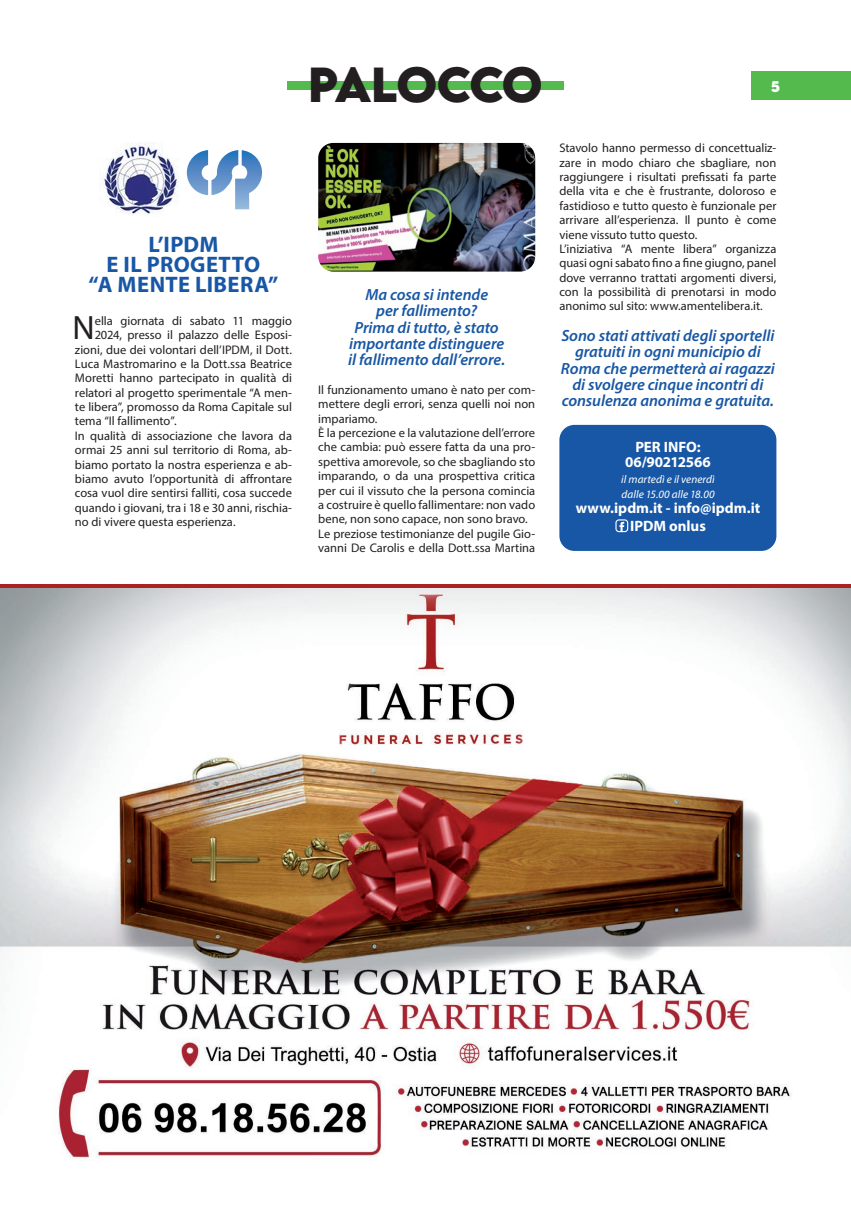
<style>
.page{position:relative;width:851px;height:1205px;background:#fff}
.page>*{position:absolute;margin:0;border:0;box-sizing:border-box;transform-origin:0 0}
.t1{font:700 43.75px "LEMONMILK";letter-spacing:-.03em;color:#231f20}
.t2{font:33.88px "Myriad Pro";color:#231f20}
.t3{font:700 22.5px/20px "Myriad Pro";letter-spacing:.02em;color:#1857a5;text-align:center}
.t4{font:italic 600 16.25px/16.2px "Myriad Pro";letter-spacing:-.005em;color:#1857a5;text-align:center}
.t5{font:700 15px/15px "Myriad Pro";color:#fff;text-align:center}
.t6{font:700 13.75px "LEMONMILK";color:#fff}
.t7{font:12.5px/14.4px "Myriad Pro";color:#231f20}
.t8{font:italic 11.25px/15px "Myriad Pro";letter-spacing:.005em;color:#fff}
</style>
<div class="page">
<div style="left:287px;top:81px;width:276px;height:8px;background:#54ba4e"></div>
<div style="left:751px;top:71px;width:99px;height:28px;background:#54ba4e"></div>
<img style="left:0;top:588px;width:850px;height:571px">
<hr style="left:0;top:584px;width:850px;height:4px;background:#aa2322">
<svg style="left:187px;top:150px;width:75px;height:59px"></svg>
<img style="left:100px;top:143px;width:79px;height:71px">
<div style="left:559px;top:425px;width:217px;height:126px;background:#1857a5;border-radius:15px"></div>
<svg style="left:615px;top:519px;width:13px;height:13px"></svg>
<img style="left:318px;top:143px;width:217px;height:129px">
<h3 class="t3" style="left:89px;top:233px;width:191px">L’IPDM<br>E IL PROGETTO<br>“A MENTE LIBERA”</h3>
<h2 class="t2" style="left:72px;top:307px;width:24px">N</h2>
<p class="t7" style="left:95px;top:313px;width:199px">ella giornata di sabato 11 maggio</p>
<p class="t7" style="left:95px;top:328px;width:199px">2024, presso il palazzo delle Esposi-</p>
<p class="t7" style="left:75px;top:342px;width:218px">zioni, due dei volontari dell’IPDM, il Dott.</p>
<p class="t7" style="left:75px;top:356px;width:218px">Luca Mastromarino e la Dott.ssa Beatrice</p>
<p class="t7" style="left:75px;top:371px;width:218px">Moretti hanno partecipato in qualità di</p>
<p class="t7" style="left:75px;top:385px;width:218px">relatori al progetto sperimentale “A men-</p>
<p class="t7" style="left:75px;top:399px;width:218px">te libera”, promosso da Roma Capitale sul</p>
<p class="t7" style="left:75px;top:414px;width:103px">tema “Il fallimento”.</p>
<p class="t7" style="left:75px;top:428px;width:218px">In qualità di associazione che lavora da</p>
<p class="t7" style="left:75px;top:443px;width:218px">ormai 25 anni sul territorio di Roma, ab-</p>
<p class="t7" style="left:75px;top:457px;width:218px">biamo portato la nostra esperienza e ab-</p>
<p class="t7" style="left:75px;top:471px;width:218px">biamo avuto l’opportunità di affrontare</p>
<p class="t7" style="left:75px;top:486px;width:218px">cosa vuol dire sentirsi falliti, cosa succede</p>
<p class="t7" style="left:75px;top:500px;width:218px">quando i giovani, tra i 18 e 30 anni, rischia-</p>
<p class="t7" style="left:75px;top:514px;width:162px">no di vivere questa esperienza.</p>
<h1 class="t1" style="left:308px;top:54px;width:236px">PALOCCO</h1>
<h3 class="t4" style="left:348px;top:286px;width:159px">Ma cosa si intende<br>per fallimento?<br>Prima di tutto, è stato importante distinguere il fallimento dall’errore.</h3>
<p class="t7" style="left:318px;top:382px;width:218px">Il funzionamento umano è nato per com&shy;mettere degli errori, senza quelli noi non impariamo.<br>È la percezione e la valutazione dell’errore che cambia: può essere fatta da una pro&shy;spettiva amorevole, so che sbagliando sto imparando, o da una prospettiva critica per cui il vissuto che la persona comincia a costruire è quello fallimentare: non vado bene, non sono capace, non sono bravo.<br>Le preziose testimonianze del pugile Gio&shy;vanni De Carolis e della Dott.ssa Martina</p>
<p class="t6" style="left:770px;top:77px;width:11px">5</p>
<p class="t7" style="left:559px;top:141px;width:218px">Stavolo hanno permesso di concettualiz&shy;zare in modo chiaro che sbagliare, non raggiungere i risultati prefissati fa parte della vita e che è frustrante, doloroso e fastidioso e tutto questo è funzionale per arrivare all’esperienza. Il punto è come viene vissuto tutto questo.<br>L’iniziativa “A mente libera” organizza quasi ogni sabato fino a fine giugno, panel dove verranno trattati argomenti diversi, con la possibilità di prenotarsi in modo anonimo sul sito: www.amentelibera.it.</p>
<h3 class="t4" style="left:561px;top:327px;width:215px">Sono stati attivati degli sportelli gratuiti in ogni municipio di<br>Roma che permetterà ai ragazzi di svolgere cinque incontri di consulenza anonima e gratuita.</h3>
<p class="t5" style="left:625px;top:439px;width:87px">PER INFO:<br>06/90212566</p>
<p class="t8" style="left:621px;top:471px;width:95px">il martedì e il venerdì dalle 15.00 alle 18.00</p>
<p class="t5" style="left:575px;top:497px;width:186px;line-height:18.8px">www.ipdm.it - info@ipdm.it<br>IPDM onlus</p>
</div>
